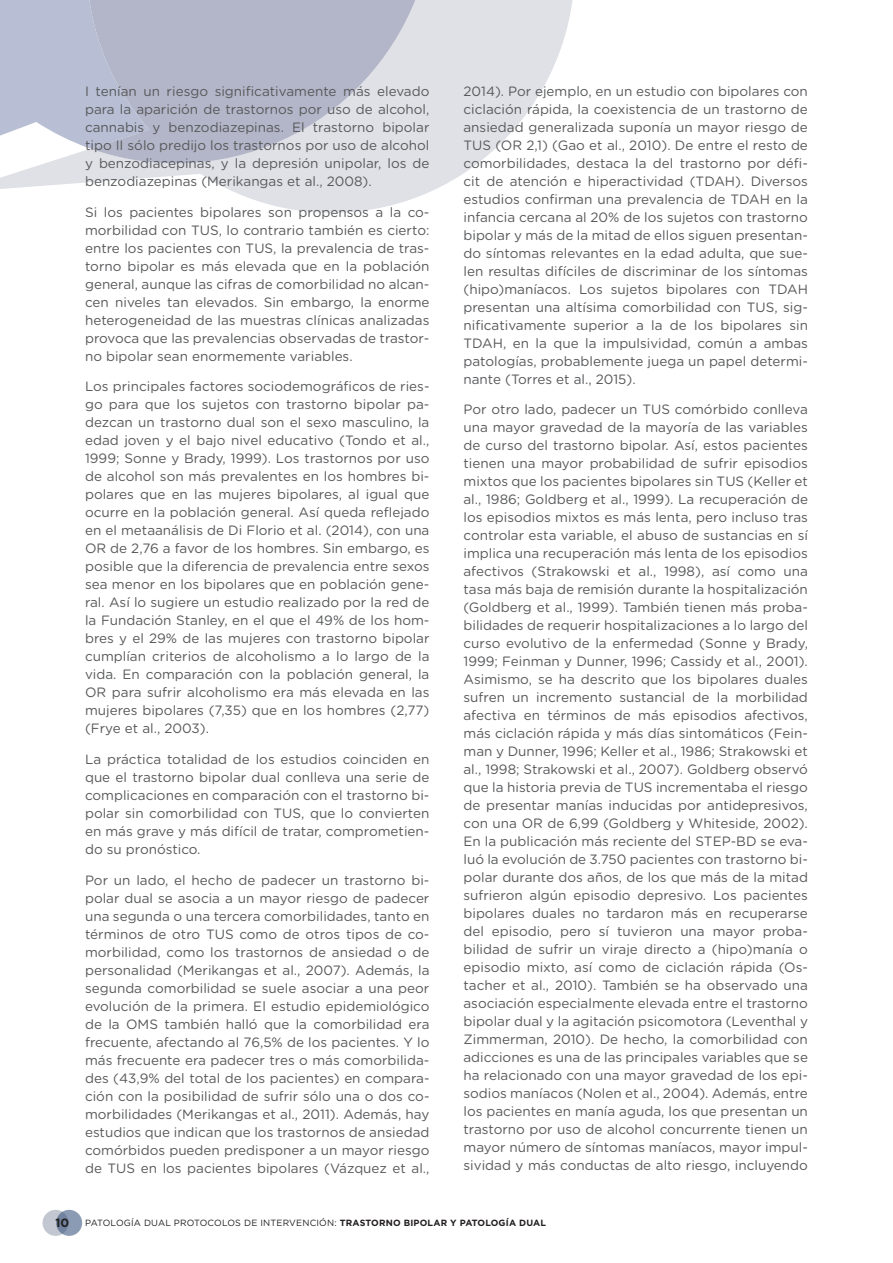
<style>
.page{position:relative;width:893px;height:1263px;background:#fff}
.page>*{position:absolute;margin:0;border:0;box-sizing:border-box;transform-origin:0 0}
.t1{font:13.5px/18px "Gotham Rounded";color:#57585a;text-align:justify}
.t2{font:700 12px "Gotham";color:#231f20}
.t3{font:9px "Gotham";letter-spacing:.02em;color:#231f20}
.s1{font-weight:700}
</style>
<div class="page">
<div style="left:43px;top:1210px;width:26px;height:26px;background:#c3c7d1;border-radius:50%"></div>
<svg style="left:56px;top:1210px;width:26px;height:26px"></svg>
<svg style="left:0;top:0;width:573px;height:213px;fill:#dfe1e6"></svg>
<svg style="left:0;top:0;width:73px;height:164px;fill:#b8bed3"></svg>
<svg style="left:73px;top:0;width:377px;height:166px;fill:#b3b6c8"></svg>
<p class="t1" style="left:85px;top:81px;width:346px">I tenían un riesgo significativamente más elevado para la aparición de trastornos por uso de alcohol, cannabis y benzodiazepinas. El trastorno bipolar tipo II sólo predijo los trastornos por uso de alcohol y benzodiacepinas, y la depresión unipolar, los de benzodiazepinas (Merikangas et al., 2008).</p>
<p class="t1" style="left:85px;top:202px;width:346px">Si los pacientes bipolares son propensos a la co&shy;morbilidad con TUS, lo contrario también es cierto: entre los pacientes con TUS, la prevalencia de tras&shy;torno bipolar es más elevada que en la población general, aunque las cifras de comorbilidad no alcan&shy;cen niveles tan elevados. Sin embargo, la enorme heterogeneidad de las muestras clínicas analizadas provoca que las prevalencias observadas de trastor&shy;no bipolar sean enormemente variables.</p>
<p class="t1" style="left:85px;top:377px;width:346px">Los principales factores sociodemográficos de ries&shy;go para que los sujetos con trastorno bipolar pa&shy;dezcan un trastorno dual son el sexo masculino, la edad joven y el bajo nivel educativo (Tondo et al., 1999; Sonne y Brady, 1999). Los trastornos por uso de alcohol son más prevalentes en los hombres bi&shy;polares que en las mujeres bipolares, al igual que ocurre en la población general. Así queda reflejado en el metaanálisis de Di Florio et al. (2014), con una OR de 2,76 a favor de los hombres. Sin embargo, es posible que la diferencia de prevalencia entre sexos sea menor en los bipolares que en población gene&shy;ral. Así lo sugiere un estudio realizado por la red de la Fundación Stanley, en el que el 49% de los hom&shy;bres y el 29% de las mujeres con trastorno bipolar cumplían criterios de alcoholismo a lo largo de la vida. En comparación con la población general, la OR para sufrir alcoholismo era más elevada en las mujeres bipolares (7,35) que en los hombres (2,77) (Frye et al., 2003).</p>
<p class="t1" style="left:85px;top:750px;width:346px">La práctica totalidad de los estudios coinciden en que el trastorno bipolar dual conlleva una serie de complicaciones en comparación con el trastorno bi&shy;polar sin comorbilidad con TUS, que lo convierten en más grave y más difícil de tratar, comprometien&shy;do su pronóstico.</p>
<p class="t1" style="left:85px;top:870px;width:346px">Por un lado, el hecho de padecer un trastorno bi&shy;polar dual se asocia a un mayor riesgo de padecer una segunda o una tercera comorbilidades, tanto en términos de otro TUS como de otros tipos de co&shy;morbilidad, como los trastornos de ansiedad o de personalidad (Merikangas et al., 2007). Además, la segunda comorbilidad se suele asociar a una peor evolución de la primera. El estudio epidemiológico de la OMS también halló que la comorbilidad era frecuente, afectando al 76,5% de los pacientes. Y lo más frecuente era padecer tres o más comorbilida&shy;des (43,9% del total de los pacientes) en compara&shy;ción con la posibilidad de sufrir sólo una o dos co&shy;morbilidades (Merikangas et al., 2011). Además, hay estudios que indican que los trastornos de ansiedad comórbidos pueden predisponer a un mayor riesgo de TUS en los pacientes bipolares (Vázquez et al.,</p>
<p class="t1" style="left:463px;top:81px;width:346px">2014). Por ejemplo, en un estudio con bipolares con ciclación rápida, la coexistencia de un trastorno de ansiedad generalizada suponía un mayor riesgo de TUS (OR 2,1) (Gao et al., 2010). De entre el resto de comorbilidades, destaca la del trastorno por défi&shy;cit de atención e hiperactividad (TDAH). Diversos estudios confirman una prevalencia de TDAH en la infancia cercana al 20% de los sujetos con trastorno bipolar y más de la mitad de ellos siguen presentan&shy;do síntomas relevantes en la edad adulta, que sue&shy;len resultas difíciles de discriminar de los síntomas (hipo)maníacos. Los sujetos bipolares con TDAH presentan una altísima comorbilidad con TUS, sig&shy;nificativamente superior a la de los bipolares sin TDAH, en la que la impulsividad, común a ambas patologías, probablemente juega un papel determi&shy;nante (Torres et al., 2015).</p>
<p class="t1" style="left:463px;top:400px;width:346px">Por otro lado, padecer un TUS comórbido conlleva una mayor gravedad de la mayoría de las variables de curso del trastorno bipolar. Así, estos pacientes tienen una mayor probabilidad de sufrir episodios mixtos que los pacientes bipolares sin TUS (Keller et al., 1986; Goldberg et al., 1999). La recuperación de los episodios mixtos es más lenta, pero incluso tras controlar esta variable, el abuso de sustancias en sí implica una recuperación más lenta de los episodios afectivos (Strakowski et al., 1998), así como una tasa más baja de remisión durante la hospitalización (Goldberg et al., 1999). También tienen más proba&shy;bilidades de requerir hospitalizaciones a lo largo del curso evolutivo de la enfermedad (Sonne y Brady, 1999; Feinman y Dunner, 1996; Cassidy et al., 2001).<br>Asimismo, se ha descrito que los bipolares duales sufren un incremento sustancial de la morbilidad afectiva en términos de más episodios afectivos, más ciclación rápida y más días sintomáticos (Fein&shy;man y Dunner, 1996; Keller et al., 1986; Strakowski et al., 1998; Strakowski et al., 2007). Goldberg observó que la historia previa de TUS incrementaba el riesgo de presentar manías inducidas por antidepresivos, con una OR de 6,99 (Goldberg y Whiteside, 2002).<br>En la publicación más reciente del STEP-BD se eva&shy;luó la evolución de 3.750 pacientes con trastorno bi&shy;polar durante dos años, de los que más de la mitad sufrieron algún episodio depresivo. Los pacientes bipolares duales no tardaron más en recuperarse del episodio, pero sí tuvieron una mayor proba&shy;bilidad de sufrir un viraje directo a (hipo)manía o episodio mixto, así como de ciclación rápida (Os&shy;tacher et al., 2010). También se ha observado una asociación especialmente elevada entre el trastorno bipolar dual y la agitación psicomotora (Leventhal y Zimmerman, 2010). De hecho, la comorbilidad con adicciones es una de las principales variables que se ha relacionado con una mayor gravedad de los epi&shy;sodios maníacos (Nolen et al., 2004). Además, entre los pacientes en manía aguda, los que presentan un trastorno por uso de alcohol concurrente tienen un mayor número de síntomas maníacos, mayor impul&shy;sividad y más conductas de alto riesgo, incluyendo</p>
<p class="t2" style="left:56px;top:1215px;width:15px">10</p>
<p class="t3" style="left:85px;top:1217px;width:462px">PATOLOGÍA DUAL PROTOCOLOS DE INTERVENCIÓN: <span class="s1">TRASTORNO BIPOLAR Y PATOLOGÍA DUAL</span></p>
</div>
